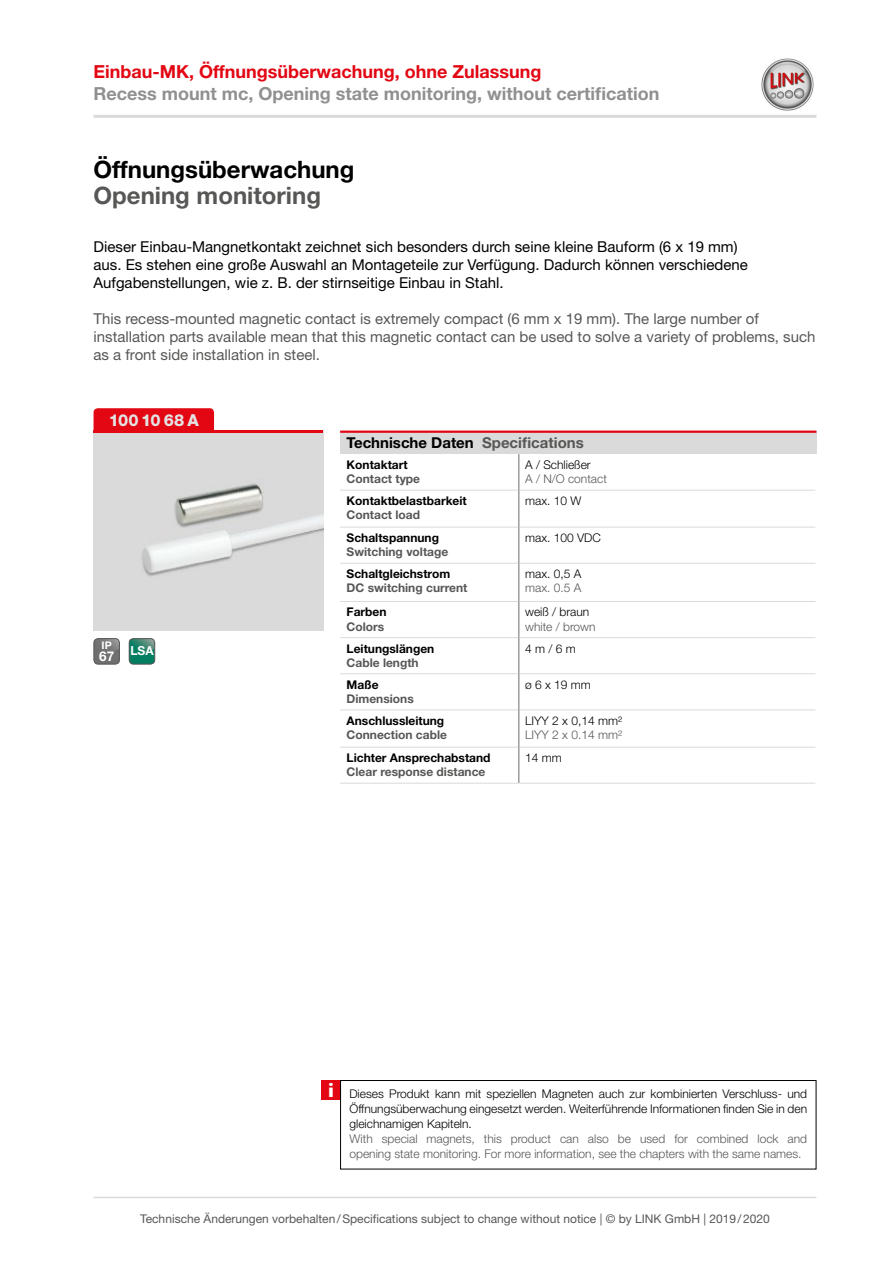
<style>
.page{position:relative;width:893px;height:1263px;background:#fff}
.page>*{position:absolute;margin:0;border:0;box-sizing:border-box;transform-origin:0 0}
.t1{font:700 24px "Helvetica Neue LT Std";color:#000}
.t2{font:700 24px "Helvetica Neue LT Std";color:#575756}
.t3{font:700 18px "Helvetica Neue LT Std";color:#909090}
.t4{font:700 18px "Helvetica Neue LT Std";color:#e30613}
.t5{font:800 16.5px "Helvetica Neue LT Std";letter-spacing:-.02em;color:#e3e3e3}
.t6{font:15px/18px "Helvetica Neue LT Std";color:#000}
.t7{font:15px/18px "Helvetica Neue LT Std";color:#575756}
.t8{font:700 15px "Helvetica Neue LT Std";color:#000}
.t9{font:700 13.5px "Helvetica Neue LT Std";color:#fff}
.t10{font:700 12.45px "Helvetica Neue LT Std";color:#fff}
.t11{font:300 12px/15px "Helvetica Neue LT Std";color:#000;text-align:justify}
.t12{font:300 12px/15px "Helvetica Neue LT Std";color:#575756}
.t13{font:700 12px "Helvetica Neue LT Std";color:#000}
.t14{font:700 12px "Helvetica Neue LT Std";color:#575756}
.t15{font:12px "Helvetica Neue LT Std";color:#575756}
.t16{font:700 10.5px "Helvetica Neue LT Std";color:#fff}
.s1{color:#575756}
.s2{font-family:"Gill Sans";font-weight:700;font-size:20.1px;color:#fff}
</style>
<div class="page">
<hr style="left:94px;top:1197px;width:722px;height:1px;background:#dadada">
<hr style="left:94px;top:115px;width:722px;height:3px;background:#dadada">
<img style="left:761px;top:58px;width:53px;height:53px">
<img style="left:94px;top:433px;width:229px;height:197px">
<div style="left:94px;top:408px;width:120px;height:23px;background:#e30613"></div>
<hr style="left:94px;top:431px;width:229px;height:2px;background:#e30613">
<div style="left:129px;top:639px;width:26px;height:25px;background:#007e62;border-radius:4px"></div>
<svg style="left:129px;top:639px;width:26px;height:14px"></svg>
<div style="left:129px;top:638px;width:26px;height:26px;border:1px solid #575756;border-radius:4px"></div>
<div style="left:322px;top:1080px;width:19px;height:19px;background:#e30613"></div>
<div style="left:340px;top:1080px;width:476px;height:89px;border:1px solid #000"></div>
<div style="left:340px;top:432px;width:476px;height:22px;background:#dadada"></div>
<hr style="left:340px;top:431px;width:476px;height:2px;background:#e30613">
<hr style="left:340px;top:490px;width:178px;height:1px;background:#dadada">
<hr style="left:519px;top:490px;width:296px;height:1px;background:#dadada">
<hr style="left:340px;top:527px;width:178px;height:1px;background:#dadada">
<hr style="left:519px;top:527px;width:296px;height:1px;background:#dadada">
<hr style="left:340px;top:563px;width:178px;height:1px;background:#dadada">
<hr style="left:519px;top:563px;width:296px;height:1px;background:#dadada">
<hr style="left:340px;top:601px;width:178px;height:1px;background:#dadada">
<hr style="left:519px;top:601px;width:296px;height:1px;background:#dadada">
<hr style="left:340px;top:637px;width:178px;height:1px;background:#dadada">
<hr style="left:519px;top:637px;width:296px;height:1px;background:#dadada">
<hr style="left:340px;top:673px;width:178px;height:1px;background:#dadada">
<hr style="left:519px;top:673px;width:296px;height:1px;background:#dadada">
<hr style="left:340px;top:709px;width:178px;height:1px;background:#dadada">
<hr style="left:519px;top:709px;width:296px;height:1px;background:#dadada">
<hr style="left:340px;top:747px;width:178px;height:1px;background:#dadada">
<hr style="left:519px;top:747px;width:296px;height:1px;background:#dadada">
<hr style="left:340px;top:783px;width:179px;height:1px;background:#dadada">
<hr style="left:519px;top:783px;width:296px;height:1px;background:#dadada">
<hr style="left:518px;top:454px;width:1px;height:36px;background:#9d9d9c">
<hr style="left:518px;top:490px;width:1px;height:37px;background:#9d9d9c">
<hr style="left:518px;top:527px;width:1px;height:36px;background:#9d9d9c">
<hr style="left:518px;top:563px;width:1px;height:38px;background:#9d9d9c">
<hr style="left:518px;top:601px;width:1px;height:37px;background:#9d9d9c">
<hr style="left:518px;top:638px;width:1px;height:36px;background:#9d9d9c">
<hr style="left:518px;top:674px;width:1px;height:36px;background:#9d9d9c">
<hr style="left:518px;top:710px;width:1px;height:37px;background:#9d9d9c">
<hr style="left:518px;top:747px;width:1px;height:36px;background:#9d9d9c">
<div style="left:94px;top:639px;width:25px;height:25px;background:#706f6f;border-radius:4px"></div>
<svg style="left:94px;top:638px;width:24px;height:13px"></svg>
<div style="left:94px;top:638px;width:26px;height:26px;border:1px solid #575756;border-radius:4px"></div>
<h2 class="t4" style="left:94px;top:60px;width:450px">Einbau-MK, Öffnungsüberwachung, ohne Zulassung</h2>
<h2 class="t3" style="left:94px;top:82px;width:567px">Recess mount mc, Opening state monitoring, without certification</h2>
<h1 class="t1" style="left:94px;top:154px;width:262px">Öffnungsüberwachung</h1>
<h1 class="t2" style="left:94px;top:181px;width:229px">Opening monitoring</h1>
<p class="t6" style="left:94px;top:237px;width:656px">Dieser Einbau-Mangnetkontakt zeichnet sich besonders durch seine kleine Bauform (6 x 19 mm) aus. Es stehen eine große Auswahl an Montageteile zur Verfügung. Dadurch können verschiedene<br>Aufgabenstellungen, wie z. B. der stirnseitige Einbau in Stahl.</p>
<p class="t7" style="left:94px;top:309px;width:723px">This recess-mounted magnetic contact is extremely compact (6 mm x 19 mm). The large number of installation parts available mean that this magnetic contact can be used to solve a variety of problems, such as a front side installation in steel.</p>
<h3 class="t5" style="left:109px;top:410px;width:91px">100 10 68 A</h3>
<p class="t16" style="left:102px;top:638px;width:12px">IP</p>
<p class="t9" style="left:99px;top:647px;width:17px">67</p>
<p class="t10" style="left:130px;top:643px;width:25px">LSA</p>
<p class="t8" style="left:347px;top:434px;width:239px">Technische Daten <span class="s1">Specifications</span></p>
<p class="t13" style="left:347px;top:457px;width:63px">Kontaktart</p>
<p class="t14" style="left:347px;top:472px;width:75px">Contact type</p>
<p class="t11" style="left:525px;top:457px;width:67px">A / Schließer</p>
<p class="t12" style="left:525px;top:471px;width:83px">A / N/O contact</p>
<p class="t13" style="left:347px;top:493px;width:122px">Kontaktbelastbarkeit</p>
<p class="t14" style="left:347px;top:508px;width:75px">Contact load</p>
<p class="t11" style="left:525px;top:493px;width:58px">max. 10 W</p>
<p class="t13" style="left:347px;top:530px;width:94px">Schaltspannung</p>
<p class="t14" style="left:347px;top:545px;width:103px">Switching voltage</p>
<p class="t11" style="left:525px;top:530px;width:77px">max. 100 VDC</p>
<p class="t13" style="left:347px;top:566px;width:105px">Schaltgleichstrom</p>
<p class="t14" style="left:347px;top:581px;width:122px">DC switching current</p>
<p class="t11" style="left:525px;top:566px;width:58px">max. 0,5 A</p>
<p class="t12" style="left:525px;top:580px;width:58px">max. 0.5 A</p>
<p class="t13" style="left:347px;top:605px;width:42px">Farben</p>
<p class="t14" style="left:347px;top:619px;width:39px">Colors</p>
<p class="t11" style="left:525px;top:604px;width:66px">weiß / braun</p>
<p class="t12" style="left:525px;top:619px;width:72px">white / brown</p>
<p class="t13" style="left:347px;top:641px;width:89px">Leitungslängen</p>
<p class="t14" style="left:347px;top:655px;width:74px">Cable length</p>
<p class="t11" style="left:525px;top:640px;width:52px">4 m / 6 m</p>
<p class="t13" style="left:347px;top:677px;width:33px">Maße</p>
<p class="t14" style="left:347px;top:691px;width:69px">Dimensions</p>
<p class="t11" style="left:525px;top:677px;width:67px">ø 6 x 19 mm</p>
<p class="t13" style="left:347px;top:713px;width:99px">Anschlussleitung</p>
<p class="t14" style="left:347px;top:727px;width:102px">Connection cable</p>
<p class="t11" style="left:525px;top:713px;width:98px">LIYY 2 x 0,14 mm²</p>
<p class="t12" style="left:525px;top:727px;width:98px">LIYY 2 x 0.14 mm²</p>
<p class="t13" style="left:347px;top:750px;width:146px">Lichter Ansprechabstand</p>
<p class="t14" style="left:347px;top:765px;width:140px">Clear response distance</p>
<p class="t11" style="left:525px;top:750px;width:38px">14 mm</p>
<p class="t11" style="left:349px;top:1086px;width:459px;text-indent:-21px"><span class="s2">i</span> Dieses Produkt kann mit speziellen Magneten auch zur kombinierten Verschluss- und Öffnungsüberwachung eingesetzt werden. Weiterführende Informationen finden Sie in den gleichnamigen Kapiteln.</p>
<p class="t12" style="left:349px;top:1131px;width:459px">With special magnets, this product can also be used for combined lock and opening state monitoring. For more information, see the chapters with the same names.</p>
<p class="t15" style="left:140px;top:1211px;width:631px">Technische Änderungen vorbehalten/Specifications subject to change without notice | © by LINK GmbH | 2019/2020</p>
</div>
